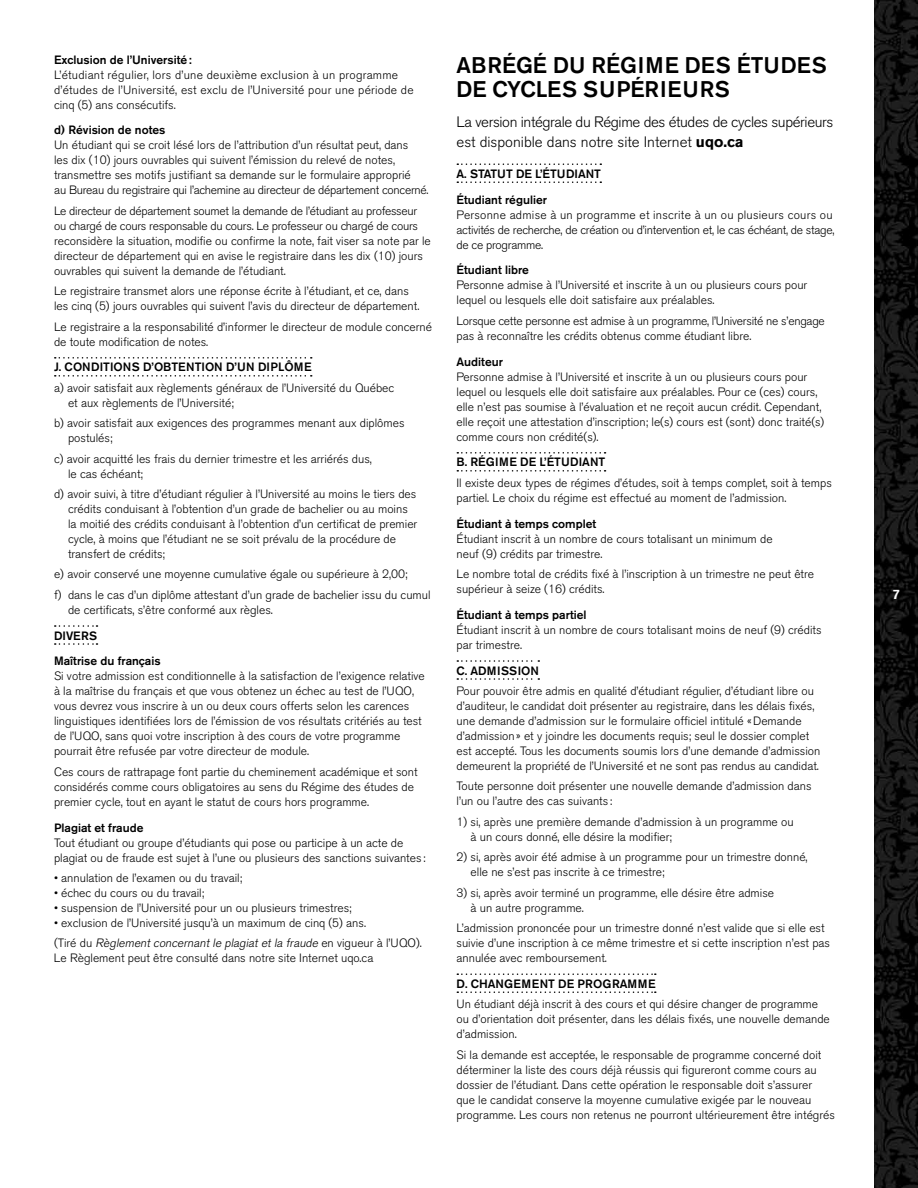
<style>
.page{position:relative;width:918px;height:1188px;background:#fff}
.page>*{position:absolute;margin:0;border:0;box-sizing:border-box;transform-origin:0 0}
.t1{font:500 22.5px/24px "Akzidenz Grotesk BE";color:#000}
.t2{font:300 15px/19.5px "Akzidenz Grotesk BE";letter-spacing:-.025em;color:#000}
.t3{font:500 13.5px "Akzidenz Grotesk BE";color:#fff}
.t4{font:300 12px/15px "Akzidenz Grotesk BE";color:#000}
.t5{font:500 12px/25.8px "Akzidenz Grotesk BE";color:#000}
.t6{font:300 12px/15px "Akzidenz Grotesk BE";letter-spacing:-.02em;color:#000}
.t7{font:300 12px/15px "Akzidenz Grotesk BE";letter-spacing:.02em;color:#000}
.s1{font-style:italic}
.s2{font-weight:700}
</style>
<div class="page">
<img style="left:874px;top:0;width:44px;height:1188px">
<svg style="left:457px;top:163px;width:144px;height:2px"></svg>
<svg style="left:457px;top:452px;width:149px;height:2px"></svg>
<svg style="left:457px;top:660px;width:82px;height:2px"></svg>
<svg style="left:457px;top:973px;width:199px;height:2px"></svg>
<svg style="left:457px;top:181px;width:144px;height:2px"></svg>
<svg style="left:457px;top:470px;width:149px;height:2px"></svg>
<svg style="left:457px;top:678px;width:82px;height:2px"></svg>
<svg style="left:457px;top:991px;width:199px;height:2px"></svg>
<svg style="left:55px;top:357px;width:257px;height:2px"></svg>
<svg style="left:55px;top:625px;width:43px;height:2px"></svg>
<svg style="left:55px;top:375px;width:257px;height:2px"></svg>
<svg style="left:55px;top:643px;width:43px;height:2px"></svg>
<p class="t5" style="left:54px;top:46px;width:139px">Exclusion de l’Université:</p>
<p class="t7" style="left:54px;top:67px;width:361px">L’étudiant régulier, lors d’une deuxième exclusion à un programme d’études de l’Université, est exclu de l’Université pour une période de cinq (5) ans consécutifs.</p>
<p class="t5" style="left:54px;top:117px;width:113px">d) Révision de notes</p>
<p class="t4" style="left:54px;top:138px;width:376px">Un étudiant qui se croit lésé lors de l’attribution d’un résultat peut, dans<br>les dix (10) jours ouvrables qui suivent l’émission du relevé de notes, transmettre ses motifs justifiant sa demande sur le formulaire approprié<br>au Bureau du registraire qui l’achemine au directeur de département concerné.</p>
<p class="t4" style="left:54px;top:203px;width:378px">Le directeur de département soumet la demande de l’étudiant au professeur ou chargé de cours responsable du cours. Le professeur ou chargé de cours reconsidère la situation, modifie ou confirme la note, fait viser sa note par le directeur de département qui en avise le registraire dans les dix (10) jours ouvrables qui suivent la demande de l’étudiant.</p>
<p class="t4" style="left:54px;top:284px;width:367px">Le registraire transmet alors une réponse écrite à l’étudiant, et ce, dans les cinq (5) jours ouvrables qui suivent l’avis du directeur de département.</p>
<p class="t4" style="left:54px;top:319px;width:380px">Le registraire a la responsabilité d’informer le directeur de module concerné de toute modification de notes.</p>
<p class="t5" style="left:54px;top:354px;width:259px">J. CONDITIONS D’OBTENTION D’UN DIPLÔME</p>
<p class="t4" style="left:68px;top:380px;width:328px;text-indent:-14px">a) avoir satisfait aux règlements généraux de l’Université du Québec et aux règlements de l’U niversité;</p>
<p class="t4" style="left:68px;top:416px;width:338px;text-indent:-14px">b) avoir satisfait aux exigences des programmes menant aux diplômes postulés;</p>
<p class="t4" style="left:68px;top:451px;width:305px;text-indent:-14px">c) avoir acquitté les frais du dernier trimestre et les arriérés dus, le cas échéant;</p>
<p class="t4" style="left:68px;top:487px;width:351px;text-indent:-14px">d) avoir suivi, à titre d’étudiant régulier à l’Université au moins le tiers des crédits conduisant à l’obtention d’un grade de bachelier ou au moins la moitié des crédits conduisant à l’obtention d’un certificat de premier cycle, à moins que l’étudiant ne se soit prévalu de la procédure de transfert de crédits;</p>
<p class="t4" style="left:54px;top:564px;width:378px;line-height:20.4px">e) avoir conservé une moyenne cumulative égale ou supérieure à 2,00;<br>f) dans le cas d’un diplôme attestant d’un grade de bachelier issu du cumul</p>
<p class="t4" style="left:68px;top:602px;width:206px">de certificats, s’être conformé aux règles.</p>
<p class="t5" style="left:54px;top:622px;width:108px">DIVERS<br>Maîtrise du français</p>
<p class="t4" style="left:54px;top:669px;width:372px">Si votre admission est conditionnelle à la satisfaction de l’exigence relative à la maîtrise du français et que vous obtenez un échec au test de l’UQO, vous devrez vous inscrire à un ou deux cours offerts selon les carences linguistiques identifiées lors de l’émission de vos résultats critériés au test de l’UQO, sans quoi votre inscription à des cours de votre programme pourrait être refusée par votre directeur de module.</p>
<p class="t4" style="left:54px;top:764px;width:365px">Ces cours de rattrapage font partie du cheminement académique et sont considérés comme cours obligatoires au sens du Régime des études de premier cycle, tout en ayant le statut de cours hors programme.</p>
<p class="t5" style="left:54px;top:814px;width:91px">Plagiat et fraude</p>
<p class="t4" style="left:54px;top:835px;width:373px">Tout étudiant ou groupe d’étudiants qui pose ou participe à un acte de plagiat ou de fraude est sujet à l’une ou plusieurs des sanctions suivantes :</p>
<p class="t4" style="left:54px;top:871px;width:190px">• annulation de l’examen ou du travail;</p>
<p class="t4" style="left:54px;top:886px;width:152px">• échec du cours ou du travail;</p>
<p class="t4" style="left:54px;top:901px;width:299px">• suspension de l’U niversité pour un ou plusieurs trimestres;</p>
<p class="t4" style="left:54px;top:913px;width:369px;line-height:20.4px">• exclusion de l’U niversité jusqu’à un maximum de cinq (5) ans.<br>(T i ré d u <span class="s1">Règlement concernant le plagiat et la fraude</span> e n v i g u e u r à l ’ U Q O ) .</p>
<p class="t4" style="left:54px;top:951px;width:321px">Le Règlement peut être consulté dans notre site Internet uqo.ca</p>
<h1 class="t1" style="left:457px;top:53px;width:372px">ABRÉGÉ DU RÉGIME DES ÉTUDES<br>DE CYCLES SUPÉRIEURS</h1>
<p class="t2" style="left:457px;top:112px;width:378px">La version intégrale du Régime des études de cycles supérieurs est disponible dans notre site Internet <span class="s2">uqo.ca</span></p>
<p class="t5" style="left:457px;top:161px;width:146px">A. STATUT DE L’ÉTUDIANT<br>Étudiant régulier</p>
<p class="t6" style="left:457px;top:207px;width:379px">Personne admise à un programme et inscrite à un ou plusieurs cours ou activités de recherche, de création ou d’intervention et, le cas échéant, de stage, de ce programme.</p>
<p class="t5" style="left:457px;top:257px;width:74px">Étudiant libre</p>
<p class="t4" style="left:457px;top:278px;width:352px">Personne admise à l’Université et inscrite à un ou plusieurs cours pour lequel ou lesquels elle doit satisfaire aux préalables.</p>
<p class="t6" style="left:457px;top:313px;width:370px">Lorsque cette personne est admise à un programme, l’Université ne s’engage pas à reconnaître les crédits obtenus comme étudiant libre.</p>
<p class="t5" style="left:457px;top:348px;width:48px">Auditeur</p>
<p class="t4" style="left:457px;top:369px;width:369px">Personne admise à l’Université et inscrite à un ou plusieurs cours pour lequel ou lesquels elle doit satisfaire aux préalables. Pour ce (ces) cours, elle n’est pas soumise à l’évaluation et ne reçoit aucun crédit. Cependant, elle reçoit une attestation d’inscription; le(s) cours est (sont) donc traité(s) comme cours non crédité(s).</p>
<p class="t5" style="left:457px;top:449px;width:150px">B. RÉGIME DE L’ÉTUDIANT</p>
<p class="t4" style="left:457px;top:475px;width:377px">Il existe deux types de régimes d’études, soit à temps complet, soit à temps partiel. Le choix du régime est effectué au moment de l’admission.</p>
<p class="t5" style="left:457px;top:510px;width:141px">Étudiant à temps complet</p>
<p class="t4" style="left:457px;top:531px;width:318px">Étudiant inscrit à un nombre de cours totalisant un minimum de neuf (9) crédits par trimestre.</p>
<p class="t4" style="left:457px;top:567px;width:359px">Le nombre total de crédits fixé à l’inscription à un trimestre ne peut être supérieur à seize (16) crédits.</p>
<p class="t5" style="left:457px;top:602px;width:132px">Étudiant à temps partiel</p>
<p class="t4" style="left:457px;top:622px;width:367px">Étudiant inscrit à un nombre de cours totalisant moins de neuf (9) crédits par trimestre.</p>
<p class="t5" style="left:457px;top:657px;width:84px">C. ADMISSION</p>
<p class="t4" style="left:457px;top:684px;width:365px">Pour pouvoir être admis en qualité d’étudiant régulier, d’étudiant libre ou d’auditeur, le candidat doit présenter au registraire, dans les délais fixés, une demande d’admission sur le formulaire officiel intitulé «Demande d’admission» et y joindre les documents requis; seul le dossier complet est accepté. Tous les documents soumis lors d’une demande d’admission demeurent la propriété de l’Université et ne sont pas rendus au candidat.</p>
<p class="t4" style="left:457px;top:779px;width:357px">Toute personne doit présenter une nouvelle demande d’admission dans l’un ou l’autre des cas suivants :</p>
<p class="t4" style="left:471px;top:814px;width:325px;text-indent:-14px">1) si, après une première demande d’admission à un programme ou à un cours donné, elle désire la modifier;</p>
<p class="t4" style="left:471px;top:850px;width:339px;text-indent:-14px">2) si, après avoir été admise à un programme pour un trimestre donné, elle ne s’est pas inscrite à ce trimestre;</p>
<p class="t4" style="left:471px;top:885px;width:305px;text-indent:-14px">3) si, après avoir terminé un programme, elle désire être admise à un autre programme.</p>
<p class="t4" style="left:457px;top:921px;width:375px">L’admission prononcée pour un trimestre donné n’est valide que si elle est suivie d’une inscription à ce même trimestre et si cette inscription n’est pas annulée avec remboursement.</p>
<p class="t5" style="left:457px;top:971px;width:201px">D. CHANGEMENT DE PROGRAMME</p>
<p class="t4" style="left:457px;top:997px;width:375px">Un étudiant déjà inscrit à des cours et qui désire changer de programme ou d’orientation doit présenter, dans les délais fixés, une nouvelle demande d’admission.</p>
<p class="t4" style="left:457px;top:1047px;width:380px">Si la demande est acceptée, le responsable de programme concerné doit déterminer la liste des cours déjà réussis qui figureront comme cours au dossier de l’étudiant. Dans cette opération le responsable doit s’assurer<br>que le candidat conserve la moyenne cumulative exigée par le nouveau programme. Les cours non retenus ne pourront ultérieurement être intégrés</p>
<p class="t3" style="left:892px;top:586px;width:9px">7</p>
</div>
